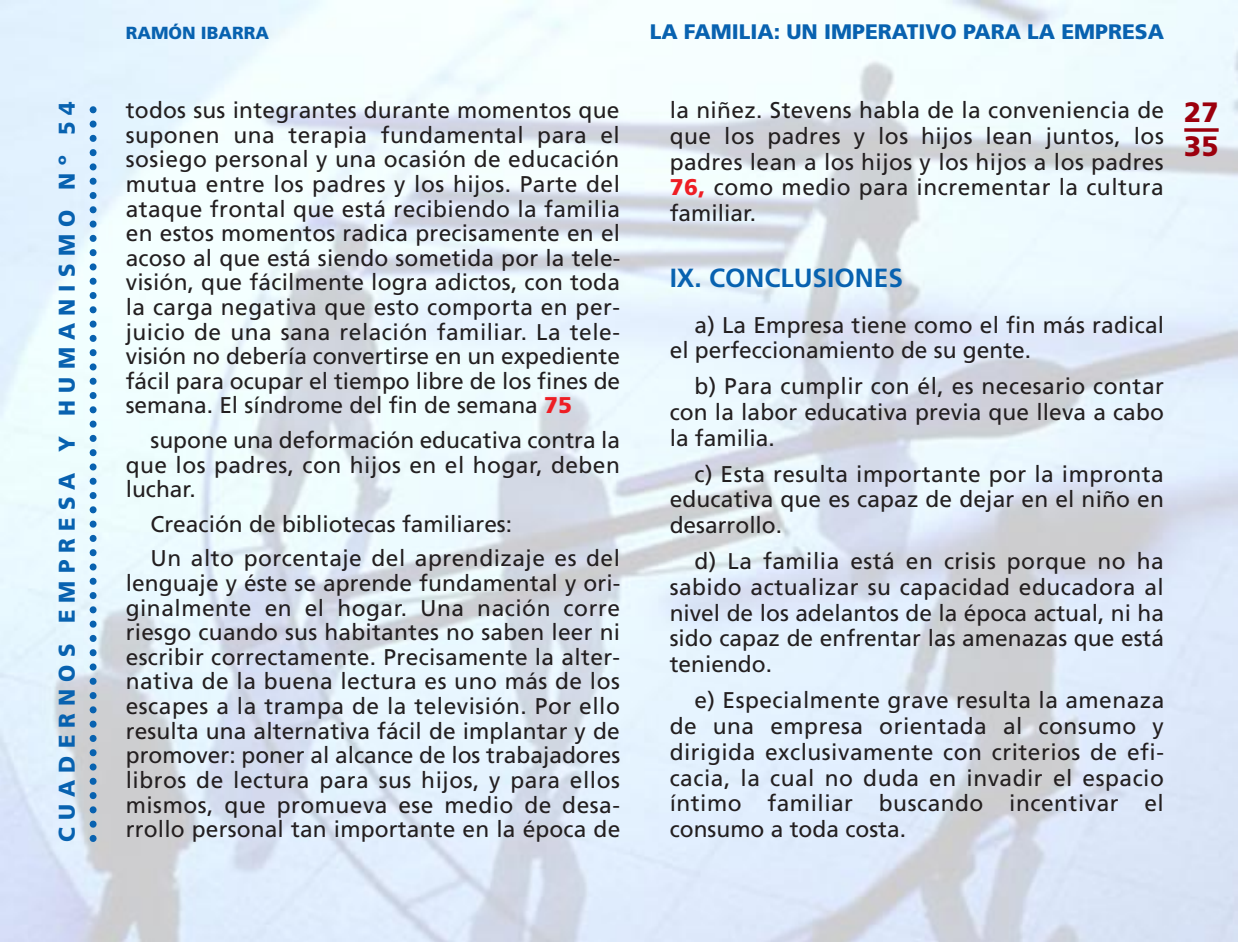
<style>
.page{position:relative;width:1239px;height:942px;background:#fff}
.page>*{position:absolute;margin:0;border:0;box-sizing:border-box;transform-origin:0 0}
.t1{font:900 28px/33.6px "Frutiger";color:#9c000d}
.t2{font:700 26.25px "Frutiger";color:#0862b0}
.t3{font:22.75px/24.7px "Frutiger";letter-spacing:.005em;color:#231f20;text-align:justify}
.t4{font:900 22.75px "Frutiger";letter-spacing:.325em;color:#0862b0}
.t5{font:900 21px "Frutiger";color:#0862b0}
.t6{font:900 17.5px "Frutiger";color:#0862b0}
.s1{font-weight:900;color:#ee1e24}
</style>
<div class="page">
<img style="left:1px;top:0;width:1236px;height:942px">
<svg style="left:1184px;top:128px;width:35px;height:4px"></svg>
<svg style="left:90px;top:101px;width:7px;height:737px;background:#92bbda"></svg>
<p class="t4" style="left:58px;top:842px;width:742px;rotate:-90deg">CUADERNOS EMPRESA Y HUMANISMO Nº 54</p>
<p class="t6" style="left:126px;top:26px;width:145px">RAMÓN IBARRA</p>
<p class="t5" style="left:650px;top:23px;width:516px">LA FAMILIA: UN IMPERATIVO PARA LA EMPRESA</p>
<p class="t3" style="left:126px;top:100px;width:496px">todos sus integrantes durante momentos que suponen una terapia fundamental para el sosiego personal y una ocasión de educación mutua entre los padres y los hijos. Parte del ataque frontal que está recibiendo la familia en estos momentos radica precisamente en el acoso al que está siendo sometida por la tele&shy;visión, que fácilmente logra adictos, con toda la carga negativa que esto comporta en per&shy;juicio de una sana relación familiar. La tele&shy;visión no debería convertirse en un expediente fácil para ocupar el tiempo libre de los fines de semana. El síndrome del fin de semana <span class="s1">75</span></p>
<p class="t3" style="left:126px;top:429px;width:496px;text-indent:25px">supone una deformación educativa contra la que los padres, con hijos en el hogar, deben luchar.</p>
<p class="t3" style="left:151px;top:508px;width:471px;line-height:34.5px">Creación de bibliotecas familiares:<br>Un alto porcentaje del aprendizaje es del</p>
<p class="t3" style="left:126px;top:572px;width:496px">lenguaje y éste se aprende fundamental y ori&shy;ginalmente en el hogar. Una nación corre riesgo cuando sus habitantes no saben leer ni escribir correctamente. Precisamente la alter&shy;nativa de la buena lectura es uno más de los escapes a la trampa de la televisión. Por ello resulta una alternativa fácil de implantar y de promover: poner al alcance de los trabajadores libros de lectura para sus hijos, y para ellos mismos, que promueva ese medio de desa&shy;rrollo personal tan importante en la época de</p>
<p class="t3" style="left:670px;top:99px;width:496px;line-height:25.7px">la niñez. Stevens habla de la conveniencia de que los padres y los hijos lean juntos, los padres lean a los hijos y los hijos a los padres <span class="s1">76,</span> como medio para incrementar la cultura familiar.</p>
<p class="t2" style="left:670px;top:267px;width:235px">IX. CONCLUSIONES</p>
<p class="t3" style="left:670px;top:313px;width:496px;line-height:25.7px;text-indent:25px">a) La Empresa tiene como el fin más radical el perfeccionamiento de su gente.</p>
<p class="t3" style="left:670px;top:375px;width:496px;line-height:25.7px;text-indent:25px">b) Para cumplir con él, es necesario contar con la labor educativa previa que lleva a cabo la familia.</p>
<p class="t3" style="left:670px;top:462px;width:496px;line-height:25.7px;text-indent:25px">c) Esta resulta importante por la impronta educativa que es capaz de dejar en el niño en desarrollo.</p>
<p class="t3" style="left:670px;top:550px;width:496px;line-height:25.7px;text-indent:25px">d) La familia está en crisis porque no ha sabido actualizar su capacidad educadora al nivel de los adelantos de la época actual, ni ha sido capaz de enfrentar las amenazas que está teniendo.</p>
<p class="t3" style="left:670px;top:689px;width:496px;line-height:25.7px;text-indent:25px">e) Especialmente grave resulta la amenaza de una empresa orientada al consumo y dirigida exclusivamente con criterios de efi&shy;cacia, la cual no duda en invadir el espacio íntimo familiar buscando incentivar el consumo a toda costa.</p>
<p class="t1" style="left:1184px;top:98px;width:36px">27<br>35</p>
</div>
